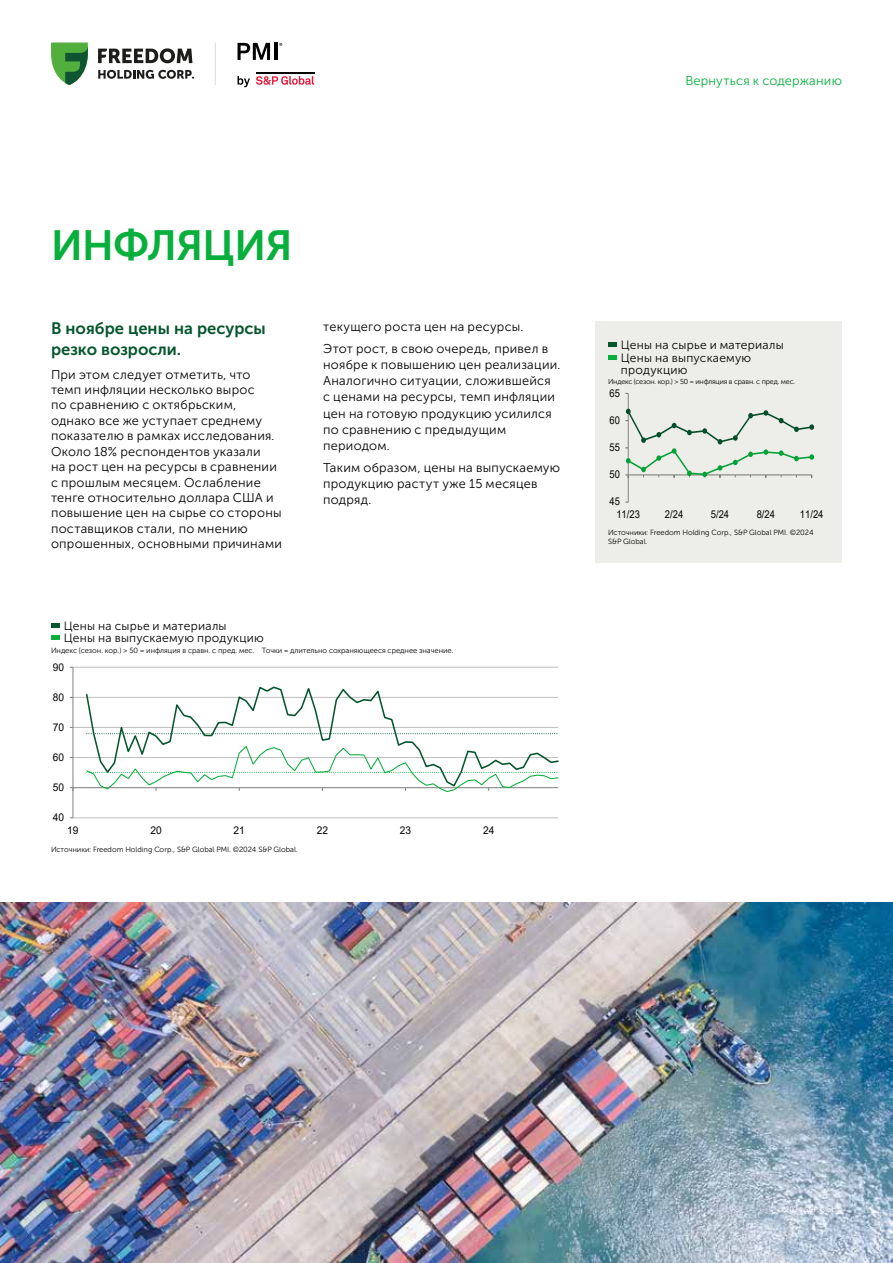
<style>
.page{position:relative;width:893px;height:1263px;background:#fff}
.page>*{position:absolute;margin:0;border:0;box-sizing:border-box;transform-origin:0 0}
.t1{font:42px "Museo Sans Cyrl 700";letter-spacing:-.01em;color:#08af3c}
.t2{font:16.5px/21px "Museo Sans Cyrl 700";color:#05552d}
.t3{font:12.75px/15.5px "Museo Sans Cyrl 300";letter-spacing:.02em;color:#000}
.t4{font:12.75px "Museo Sans Cyrl 300";letter-spacing:.02em;color:#08af3c}
.t5{font:12px/12px "Museo Sans Cyrl 300";letter-spacing:.02em;color:#000}
.t6{font:10.8px "Arial";color:#000;scale:.87 1}
.t7{font:10.65px "Arial";color:#000;scale:.96 1}
.t8{font:7.5px/9px "Museo Sans Cyrl 300";color:#000}
.t9{font:7.5px "Museo Sans Cyrl 300";color:#fff}
.t10{font:7.2px "Museo Sans Cyrl 300";letter-spacing:-.02em;color:#000}
</style>
<div class="page">
<svg style="left:237px;top:76px;width:13px;height:11px"></svg>
<svg style="left:256px;top:76px;width:58px;height:9px"></svg>
<hr style="left:256px;top:72px;width:58px;height:2px;background:#000">
<svg style="left:237px;top:43px;width:33px;height:17px"></svg>
<hr style="left:274px;top:43px;width:3px;height:17px;background:#000">
<svg style="left:98px;top:48px;width:96px;height:31px"></svg>
<svg style="left:51px;top:43px;width:37px;height:42px"></svg>
<hr style="left:215px;top:43px;width:1px;height:42px;background:#dadada">
<svg style="left:51px;top:636px;width:9px;height:4px"></svg>
<hr style="left:73px;top:817px;width:485px;height:1px;background:#bfbfbf">
<hr style="left:73px;top:757px;width:485px;height:1px;background:#bfbfbf">
<hr style="left:73px;top:727px;width:485px;height:1px;background:#bfbfbf">
<hr style="left:73px;top:697px;width:485px;height:1px;background:#bfbfbf">
<hr style="left:73px;top:667px;width:485px;height:1px;background:#bfbfbf">
<hr style="left:73px;top:667px;width:1px;height:151px;background:#7f7f7f">
<hr style="left:73px;top:787px;width:485px;height:1px;background:#7f7f7f">
<svg style="left:70px;top:787px;width:4px;height:4px"></svg>
<svg style="left:86px;top:686px;width:472px;height:59px"></svg>
<svg style="left:85px;top:745px;width:474px;height:47px"></svg>
<svg style="left:87px;top:733px;width:471px;height:1px"></svg>
<svg style="left:51px;top:623px;width:9px;height:4px"></svg>
<div style="left:595px;top:321px;width:247px;height:241px;background:#ededea"></div>
<hr style="left:628px;top:393px;width:1px;height:109px;background:#868686">
<svg style="left:625px;top:409px;width:189px;height:69px"></svg>
<svg style="left:608px;top:343px;width:9px;height:4px"></svg>
<div style="left:608px;top:355px;width:9px;height:5px;background:#08af3c"></div>
<img style="left:0;top:902px;width:893px;height:361px">
<p class="t4" style="left:685px;top:74px;width:158px">Вернуться к содержанию</p>
<h1 class="t1" style="left:51px;top:222px;width:243px">ИНФЛЯЦИЯ</h1>
<p class="t2" style="left:51px;top:317px;width:216px">В ноябре цены на ресурсы резко возросли.</p>
<p class="t3" style="left:51px;top:367px;width:232px">При этом следует отметить, что темп инфляции несколько вырос<br>по сравнению с октябрьским, однако все же уступает среднему показателю в рамках исследования.<br>Около 18% респондентов указали<br>на рост цен на ресурсы в сравнении с прошлым месяцем. Ослабление тенге относительно доллара США и повышение цен на сырье со стороны поставщиков стали, по мнению опрошенных, основными причинами</p>
<p class="t5" style="left:64px;top:620px;width:164px">Цены на сырье и материалы</p>
<p class="t5" style="left:64px;top:632px;width:202px">Цены на выпускаемую продукцию</p>
<p class="t3" style="left:323px;top:315px;width:226px;line-height:22.4px">текущего роста цен на ресурсы.<br>Этот рост, в свою очередь, привел в</p>
<p class="t3" style="left:323px;top:357px;width:239px;line-height:16px">ноябре к повышению цен реализации.<br>Аналогично ситуации, сложившейся с ценами на ресурсы, темп инфляции цен на готовую продукцию усилился по сравнению с предыдущим периодом.</p>
<p class="t3" style="left:323px;top:460px;width:238px;line-height:16px">Таким образом, цены на выпускаемую продукцию растут уже 15 месяцев подряд.</p>
<p class="t8" style="left:51px;top:646px;width:404px">Индекс (сезон. кор.) &gt; 50 = инфляция в сравн. с пред. мес. Точки = длительно сохраняющееся среднее значение.</p>
<p class="t7" style="left:53px;top:659px;width:13px">90</p>
<p class="t7" style="left:53px;top:690px;width:13px">80</p>
<p class="t7" style="left:53px;top:720px;width:13px">70</p>
<p class="t7" style="left:53px;top:750px;width:13px">60</p>
<p class="t7" style="left:53px;top:780px;width:13px">50</p>
<p class="t7" style="left:53px;top:810px;width:13px">40</p>
<p class="t7" style="left:67px;top:823px;width:13px">19</p>
<p class="t7" style="left:150px;top:823px;width:13px">20</p>
<p class="t7" style="left:234px;top:823px;width:13px">21</p>
<p class="t7" style="left:317px;top:823px;width:13px">22</p>
<p class="t7" style="left:400px;top:823px;width:13px">23</p>
<p class="t7" style="left:483px;top:823px;width:13px">24</p>
<p class="t8" style="left:51px;top:844px;width:248px">Источники: Freedom Holding Corp., S&amp;P Global PMI. ©2024 S&amp;P Global.</p>
<p class="t5" style="left:621px;top:339px;width:164px">Цены на сырье и материалы</p>
<p class="t5" style="left:621px;top:352px;width:132px">Цены на выпускаемую продукцию</p>
<p class="t10" style="left:608px;top:377px;width:189px">Индекс (сезон. кор.) &gt; 50 = инфляция в сравн. с пред. мес.</p>
<p class="t6" style="left:610px;top:386px;width:13px">65</p>
<p class="t6" style="left:610px;top:413px;width:13px">60</p>
<p class="t6" style="left:610px;top:440px;width:13px">55</p>
<p class="t6" style="left:610px;top:467px;width:13px">50</p>
<p class="t6" style="left:610px;top:494px;width:13px">45</p>
<p class="t6" style="left:616px;top:507px;width:29px">11/23</p>
<p class="t6" style="left:665px;top:507px;width:23px">2/24</p>
<p class="t6" style="left:711px;top:507px;width:23px">5/24</p>
<p class="t6" style="left:757px;top:507px;width:23px">8/24</p>
<p class="t6" style="left:800px;top:507px;width:29px">11/24</p>
<p class="t8" style="left:608px;top:527px;width:207px">Источники: Freedom Holding Corp., S&amp;P Global PMI. ©2024<br>S&amp;P Global.</p>
<p class="t9" style="left:777px;top:1205px;width:66px">© 2024 S&amp;P Global</p>
</div>
